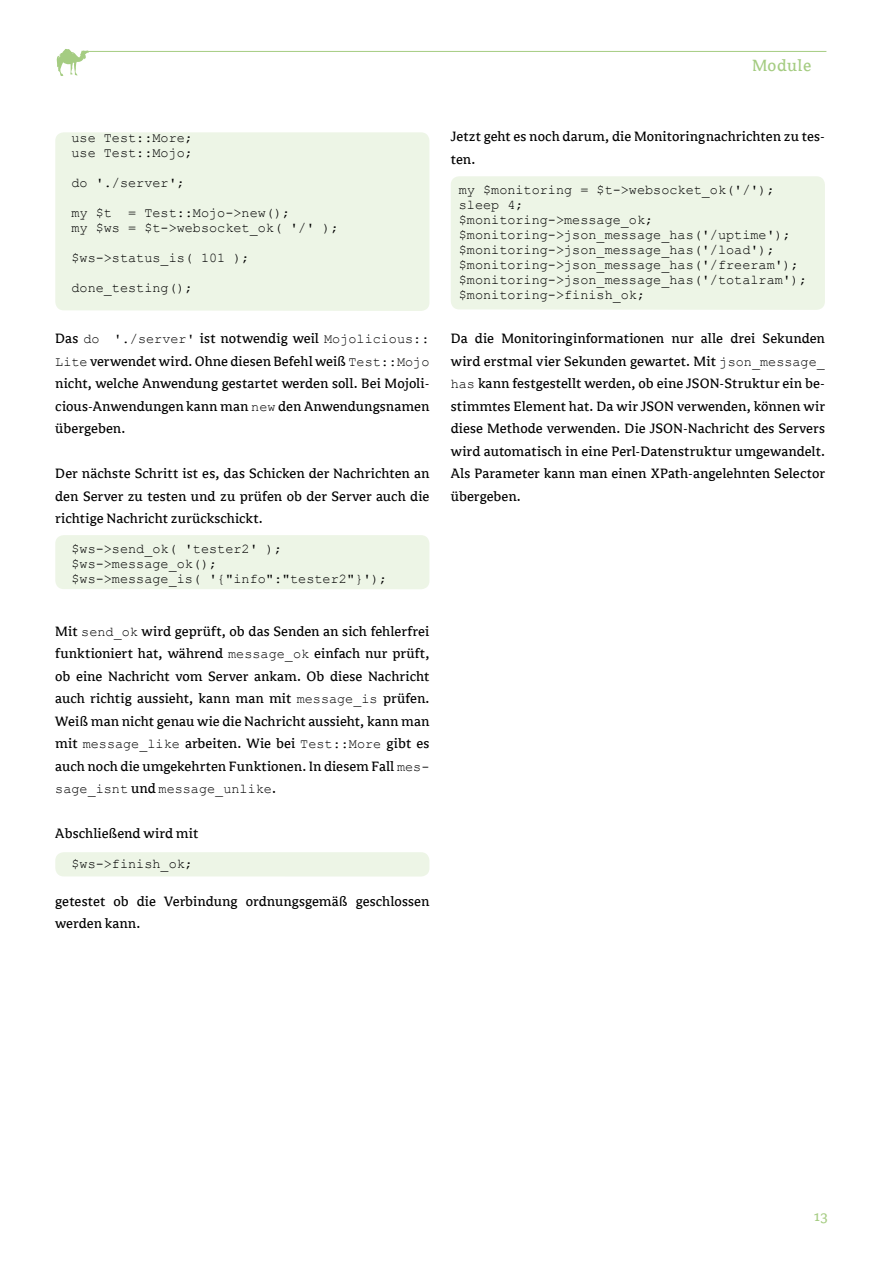
<style>
.page{position:relative;width:893px;height:1263px;background:#fff}
.page>*{position:absolute;margin:0;border:0;box-sizing:border-box;transform-origin:0 0}
.t1{font:18px "Avance";letter-spacing:.025em;color:#a5cc82}
.t2{font:15px/22.5px "Avance";color:#000;text-align:justify}
.t3{font:15px "Avance";color:#a5cc82}
.t4{font:13.5px/15px "Courier New";color:#000}
.s1{font-family:"Avance";font-size:15px}
.s2{font-family:"Courier New";font-size:13.5px}
</style>
<div class="page">
<hr style="left:87px;top:51px;width:739px;height:1px;background:#a5cc82">
<svg style="left:56px;top:49px;width:33px;height:27px"></svg>
<div style="left:55px;top:132px;width:374px;height:179px;background:#edf5e6"></div>
<div style="left:55px;top:535px;width:374px;height:54px;background:#edf5e6;border-radius:9px"></div>
<div style="left:55px;top:852px;width:374px;height:24px;background:#edf5e6;border-radius:9px"></div>
<div style="left:451px;top:176px;width:374px;height:134px;background:#edf5e6;border-radius:9px"></div>
<p class="t1" style="left:752px;top:56px;width:61px">Module</p>
<p class="t4" style="left:71px;top:130px;width:123px">use Test::More; use Test::Mojo;</p>
<p class="t4" style="left:71px;top:175px;width:115px">do './server';</p>
<p class="t4" style="left:71px;top:205px;width:269px">my $t = Test::Mojo-&gt;new();<br>my $ws = $t-&gt;websocket_ok( '/' );</p>
<p class="t4" style="left:71px;top:250px;width:180px">$ws-&gt;status_is( 101 );</p>
<p class="t4" style="left:71px;top:280px;width:123px">done_testing();</p>
<p class="t4" style="left:55px;top:331px;width:376px"><span class="s1">Das</span> do './server' <span class="s1">ist notwendig weil</span> Mojolicious::</p>
<p class="t2" style="left:55px;top:350px;width:376px"><span class="s2">Lite</span> verwendet wird. Ohne diesen Befehl weiß <span class="s2">Test::Mojo </span>nicht, welche Anwendung gestartet werden soll. Bei Mojoli&shy;cious-Anwendungen kann man <span class="s2">new</span> den Anwendungsnamen übergeben.</p>
<p class="t2" style="left:55px;top:463px;width:376px">Der nächste Schritt ist es, das Schicken der Nachrichten an den Server zu testen und zu prüfen ob der Server auch die richtige Nachricht zurückschickt.</p>
<p class="t4" style="left:71px;top:541px;width:317px">$ws-&gt;send_ok( 'tester2' ); $ws-&gt;message_ok();<br>$ws-&gt;message_is( '{"info":"tester2"}');</p>
<p class="t2" style="left:55px;top:620px;width:376px">Mit <span class="s2">send_ok</span> wird geprüft, ob das Senden an sich fehlerfrei funktioniert hat, während <span class="s2">message_ok</span> einfach nur prüft, ob eine Nachricht vom Server ankam. Ob diese Nachricht auch richtig aussieht, kann man mit <span class="s2">message_is</span> prüfen.<br>Weiß man nicht genau wie die Nachricht aussieht, kann man mit <span class="s2">message_like</span> arbeiten. Wie bei <span class="s2">Test::More</span> gibt es auch noch die umgekehrten Funktionen. In diesem Fall <span class="s2">mes-</span></p>
<p class="t4" style="left:55px;top:781px;width:222px">sage_isnt <span class="s1">und</span> message_unlike<span class="s1">.</span></p>
<p class="t2" style="left:55px;top:823px;width:144px">Abschließend wird mit</p>
<p class="t4" style="left:71px;top:856px;width:123px">$ws-&gt;finish_ok;</p>
<p class="t2" style="left:55px;top:890px;width:376px">getestet ob die Verbindung ordnungsgemäß geschlossen werden kann.</p>
<p class="t2" style="left:451px;top:125px;width:376px">Jetzt geht es noch darum, die Monitoringnachrichten zu tes&shy;ten.</p>
<p class="t4" style="left:459px;top:181px;width:350px">my $monitoring = $t-&gt;websocket_ok('/'); sleep 4;<br>$monitoring-&gt;message_ok; $monitoring-&gt;json_message_has('/uptime'); $monitoring-&gt;json_message_has('/load'); $monitoring-&gt;json_message_has('/freeram'); $monitoring-&gt;json_message_has('/totalram'); $monitoring-&gt;finish_ok;</p>
<p class="t2" style="left:451px;top:328px;width:376px">Da die Monitoringinformationen nur alle drei Sekunden wird erstmal vier Sekunden gewartet. Mit <span class="s2">json_message_ has</span> kann festgestellt werden, ob eine JSON-Struktur ein be&shy;stimmtes Element hat. Da wir JSON verwenden, können wir diese Methode verwenden. Die JSON-Nachricht des Servers wird automatisch in eine Perl-Datenstruktur umgewandelt.<br>Als Parameter kann man einen XPath-angelehnten Selector übergeben.</p>
<p class="t3" style="left:814px;top:1208px;width:14px">13</p>
</div>
